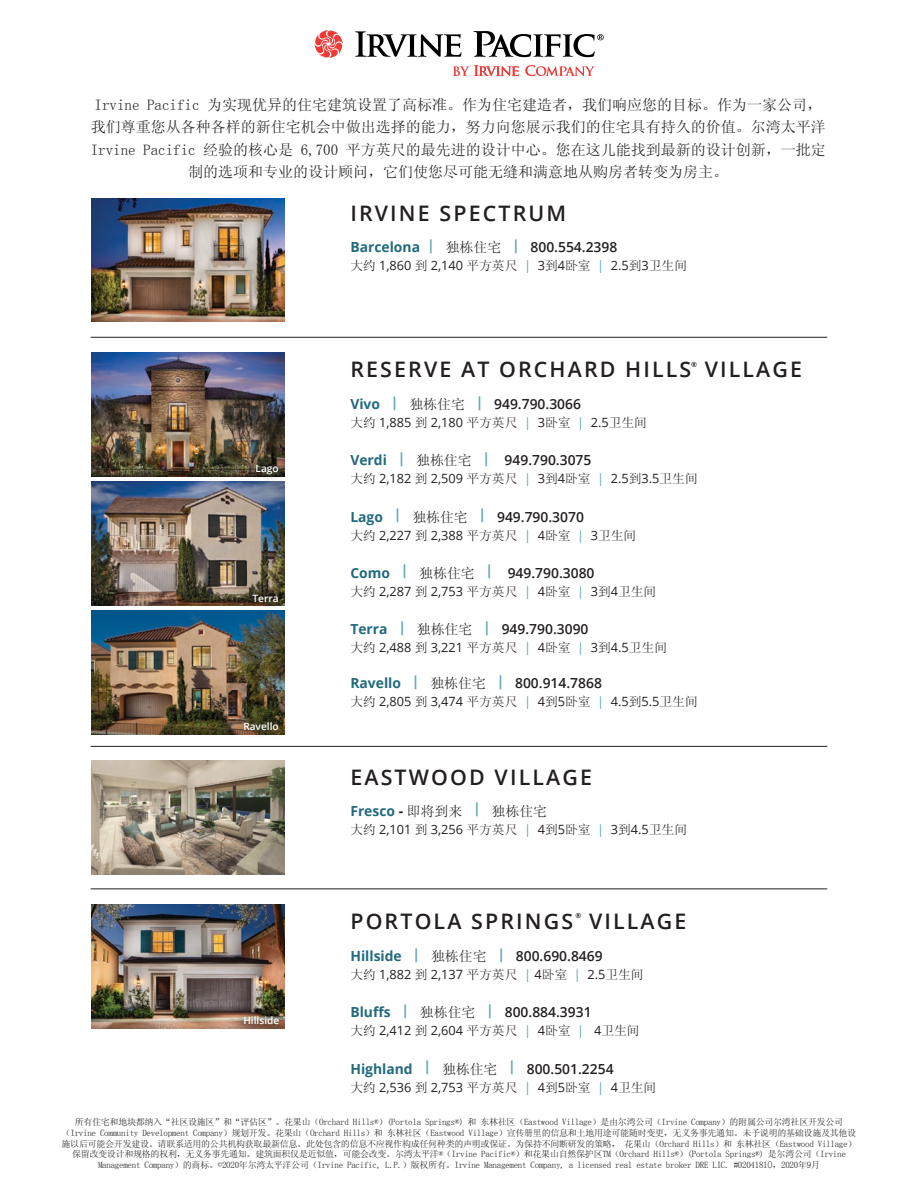
<style>
.page{position:relative;width:918px;height:1188px;background:#fff}
.page>*{position:absolute;margin:0;border:0;box-sizing:border-box;transform-origin:0 0}
.t1{font:600 21.3px "Open Sans";letter-spacing:.1em;color:#231f20}
.t2{font:15px/22.5px "Sim Sun";color:#231f20;text-align:center}
.t3{font:600 13.8px "Open Sans";color:#231f20}
.t4{font:13.8px "Sim Sun";color:#231f20}
.t5{font:12.75px "Open Sans";color:#231f20}
.t6{font:12.75px "Sim Sun";color:#231f20}
.t7{font:600 10.05px "Open Sans";color:#fff}
.t8{font:9px/10.8px "Sim Sun";letter-spacing:-.03em;color:#231f20;text-align:center}
.t9{font:600 7.2px "Open Sans";color:#231f20}
.s1{font-weight:700;color:#226a7e}
.s2{font-family:"Sim Sun";font-weight:400}
.s3{font-family:"Sim Sun"}
.s4{color:#62a5b3}
.s5{font-family:"Open Sans"}
.s6{font-family:"Open Sans";color:#62a5b3}
.s7{font-family:"Open Sans";font-weight:700;color:#226a7e}
.s8{font-family:"Open Sans";font-weight:700}
.s9{font-family:"Open Sans";font-weight:300}
</style>
<div class="page">
<hr style="left:91px;top:337px;width:736px;height:1px;background:#231f20">
<svg style="left:314px;top:30px;width:29px;height:28px"></svg>
<svg style="left:355px;top:31px;width:106px;height:26px"></svg>
<svg style="left:474px;top:31px;width:130px;height:26px"></svg>
<svg style="left:525px;top:65px;width:70px;height:11px"></svg>
<svg style="left:453px;top:65px;width:66px;height:11px"></svg>
<img style="left:92px;top:904px;width:193px;height:125px">
<div style="left:236px;top:1008px;width:51px;height:24px;background:#231f20;opacity:.75"></div>
<img style="left:91px;top:610px;width:193px;height:125px">
<div style="left:236px;top:714px;width:50px;height:24px;background:#231f20;opacity:.75"></div>
<img style="left:91px;top:481px;width:193px;height:125px">
<div style="left:245px;top:586px;width:41px;height:24px;background:#231f20;opacity:.75"></div>
<img style="left:91px;top:352px;width:193px;height:125px">
<div style="left:248px;top:457px;width:38px;height:26px;background:#231f20;opacity:.75"></div>
<img style="left:91px;top:198px;width:193px;height:124px">
<hr style="left:91px;top:889px;width:736px;height:1px;background:#231f20">
<hr style="left:91px;top:746px;width:736px;height:1px;background:#231f20">
<img style="left:92px;top:760px;width:193px;height:115px">
<h2 class="t2" style="left:91px;top:93px;width:737px">Irvine Pacific 为实现优异的住宅建筑设置了高标准。作为住宅建造者，我们响应您的目标。作为一家公司，我们尊重您从各种各样的新住宅机会中做出选择的能力，努力向您展示我们的住宅具有持久的价值。尔湾太平洋Irvine Pacific 经验的核心是 6,700 平方英尺的最先进的设计中心。您在这儿能找到最新的设计创新，一批定制的选项和专业的设计顾问，它们使您尽可能无缝和满意地从购房者转变为房主。</h2>
<h1 class="t1" style="left:350px;top:199px;width:217px">IRVINE SPECTRUM</h1>
<h3 class="t3" style="left:350px;top:238px;width:268px"><span class="s1">Barcelona</span> <sup>|</sup> <span class="s2">独栋住宅</span> <sup>|</sup> 800.554.2398</h3>
<h3 class="t5" style="left:350px;top:257px;width:338px"><span class="s3">大约</span> 1,860 <span class="s3">到</span> 2,140 <span class="s3">平方英尺</span> <span class="s4">|</span> 3<span class="s3">到</span>4<span class="s3">卧室</span> <span class="s4">|</span> 2.5<span class="s3">到</span>3<span class="s3">卫生间</span></h3>
<p class="t7" style="left:256px;top:462px;width:25px">Lago</p>
<p class="t7" style="left:253px;top:591px;width:28px">Terra</p>
<p class="t7" style="left:243px;top:720px;width:37px">Ravello</p>
<p class="t7" style="left:243px;top:1014px;width:37px">Hillside</p>
<h1 class="t1" style="left:350px;top:355px;width:342px">RESERVE AT ORCHARD HILLS</h1>
<p class="t9" style="left:691px;top:359px;width:7px">®</p>
<h1 class="t1" style="left:705px;top:355px;width:99px">VILLAGE</h1>
<h3 class="t3" style="left:350px;top:395px;width:232px"><span class="s1">Vivo</span> <sup>|</sup> <span class="s2">独栋住宅</span> <sup>|</sup> 949.790.3066</h3>
<h3 class="t5" style="left:350px;top:414px;width:298px"><span class="s3">大约</span> 1,885 <span class="s3">到</span> 2,180 <span class="s3">平方英尺</span> <span class="s4">|</span> 3<span class="s3">卧室</span> <span class="s4">|</span> 2.5<span class="s3">卫生间</span></h3>
<h3 class="t3" style="left:350px;top:451px;width:243px"><span class="s1">Verdi</span> <sup>|</sup> <span class="s2">独栋住宅</span> <sup>|</sup> 949.790.3075</h3>
<h3 class="t5" style="left:350px;top:470px;width:349px"><span class="s3">大约</span> 2,182 <span class="s3">到</span> 2,509 <span class="s3">平方英尺</span> <span class="s4">|</span> 3<span class="s3">到</span>4<span class="s3">卧室</span> <span class="s4">|</span> 2.5<span class="s3">到</span>3.5<span class="s3">卫生间</span></h3>
<h3 class="t3" style="left:350px;top:507px;width:235px"><span class="s1">Lago</span> <sup>|</sup> <span class="s2">独栋住宅</span> <sup>|</sup> 949.790.3070</h3>
<h3 class="t6" style="left:350px;top:529px;width:287px">大约 <span class="s5">2,227</span> 到 <span class="s5">2,388</span> 平方英尺 <span class="s6">|</span> <span class="s5">4</span>卧室 <span class="s6">|</span> <span class="s5">3</span>卫生间</h3>
<h3 class="t3" style="left:350px;top:563px;width:246px"><span class="s1">Como</span> <sup>|</sup> <span class="s2">独栋住宅</span> <sup>|</sup> 949.790.3080</h3>
<h3 class="t6" style="left:350px;top:585px;width:308px">大约 <span class="s5">2,287</span> 到 <span class="s5">2,753</span> 平方英尺 <span class="s6">|</span> <span class="s5">4</span>卧室 <span class="s6">|</span> <span class="s5">3</span>到<span class="s5">4</span>卫生间</h3>
<h3 class="t3" style="left:350px;top:620px;width:240px"><span class="s1">Terra</span> <sup>|</sup> <span class="s2">独栋住宅</span> <sup>|</sup> 949.790.3090</h3>
<h3 class="t5" style="left:350px;top:639px;width:318px"><span class="s3">大约</span> 2,488 <span class="s3">到</span> 3,221 <span class="s3">平方英尺</span> <span class="s4">|</span> 4<span class="s3">卧室</span> <span class="s4">|</span> 3<span class="s3">到</span>4.5<span class="s3">卫生间</span></h3>
<h3 class="t3" style="left:350px;top:674px;width:253px"><span class="s1">Ravello</span> <sup>|</sup> <span class="s2">独栋住宅</span> <sup>|</sup> 800.914.7868</h3>
<h3 class="t5" style="left:350px;top:693px;width:349px"><span class="s3">大约</span> 2,805 <span class="s3">到</span> 3,474 <span class="s3">平方英尺</span> <span class="s4">|</span> 4<span class="s3">到</span>5<span class="s3">卧室</span> <span class="s4">|</span> 4.5<span class="s3">到</span>5.5<span class="s3">卫生间</span></h3>
<h1 class="t1" style="left:350px;top:763px;width:243px">EASTWOOD VILLAGE</h1>
<h3 class="t4" style="left:350px;top:804px;width:198px"><span class="s7">Fresco</span> <span class="s8">-</span> 即将到来 <sup>|</sup> 独栋住宅</h3>
<h3 class="t5" style="left:350px;top:820px;width:338px"><span class="s3">大约</span> 2,101 <span class="s3">到</span> 3,256 <span class="s3">平方英尺</span> <span class="s4">|</span> 4<span class="s3">到</span>5<span class="s3">卧室</span> <span class="s4">|</span> 3<span class="s3">到</span>4.5<span class="s3">卫生间</span></h3>
<h1 class="t1" style="left:350px;top:906px;width:224px">PORTOLA SPRINGS</h1>
<p class="t9" style="left:575px;top:911px;width:7px">®</p>
<h1 class="t1" style="left:589px;top:906px;width:99px">VILLAGE</h1>
<h3 class="t3" style="left:350px;top:947px;width:254px"><span class="s1">Hillside</span> <sup>|</sup> <span class="s2">独栋住宅</span> <sup>|</sup> 800.690.8469</h3>
<h3 class="t5" style="left:350px;top:966px;width:295px"><span class="s3">大约</span> 1,882 <span class="s3">到</span> 2,137 <span class="s3">平方英尺</span> <span class="s4">|</span> 4<span class="s3">卧室</span> <span class="s4">|</span> 2.5<span class="s3">卫生间</span></h3>
<h3 class="t3" style="left:350px;top:1003px;width:243px"><span class="s1">Bluffs</span> <sup>|</sup> <span class="s2">独栋住宅</span> <sup>|</sup> 800.884.3931</h3>
<h3 class="t6" style="left:350px;top:1024px;width:291px">大约 <span class="s5">2,412</span> 到 <span class="s5">2,604</span> 平方英尺 <span class="s6">|</span> <span class="s5">4</span>卧室 <span class="s6">|</span> <span class="s5">4</span>卫生间</h3>
<h3 class="t3" style="left:350px;top:1059px;width:265px"><span class="s1">Highland</span> <sup>|</sup> <span class="s2">独栋住宅</span> <sup>|</sup> 800.501.2254</h3>
<h3 class="t6" style="left:350px;top:1081px;width:307px">大约 <span class="s5">2,536</span> 到 <span class="s5">2,753</span> 平方英尺 <span class="s6">|</span> <span class="s5">4</span>到<span class="s5">5</span>卧室 <span class="s6">|</span> <span class="s5">4</span>卫生间</h3>
<p class="t8" style="left:62px;top:1116px;width:796px">所有住宅和地块都纳入“社区设施区”和“评估区”。花果山（Orchard Hills®）(Portola Springs®) 和 东林社区（Eastwood Village）是由尔湾公司（Irvine Company）的附属公司尔湾社区开发公司（Irvine Community Development Company）规划开发。花果山（Orchard Hills）和 东林社区（Eastwood Village）宣传册里的信息和土地用途可能随时变更，无义务事先通知。未予说明的基础设施及其他设施以后可能会开发建设。请联系适用的公共机构获取最新信息。此处包含的信息不应视作构成任何种类的声明或保证。为保持不间断研发的策略， 花果山（Orchard Hills）和 东林社区（Eastwood Village）保留改变设计和规格的权利，无义务事先通知。建筑面积仅是近似值，可能会改变。尔湾太平洋®（Irvine Pacific®）和花果山自然保护区TM（Orchard Hills®）(Portola Springs®) 是尔湾公司（Irvine Management Company）的商标。©2020年尔湾太平洋公司（Irvine Pacific, L.P.）版权所有。Irvine Management Company, a licensed real estate broker DRE LIC. #0204181<span class="s9">0</span>，2020年9月</p>
</div>
